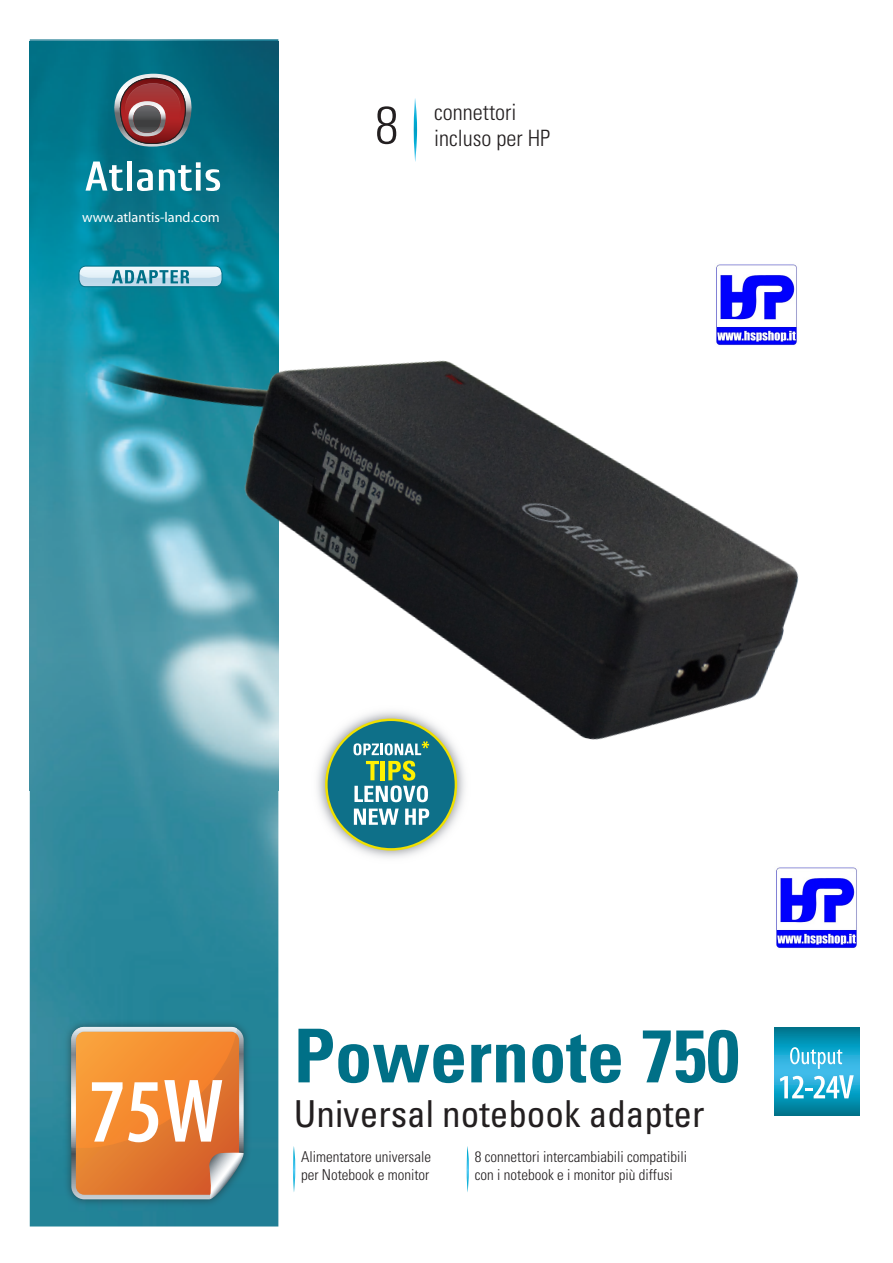
<style>
.page{position:relative;width:893px;height:1263px;background:#fff}
.page>*{position:absolute;margin:0;border:0;box-sizing:border-box;transform-origin:0 0}
.t1{font:700 condensed 74.25px "Univers LT Std";color:#007087}
.t2{font:300 condensed 52.65px "Univers LT Std";color:#231f20}
.t3{font:condensed 37.2px "Univers LT Std";color:#231f20}
.t4{font:300 condensed 22.5px "Univers LT Std";color:#231f20}
.t5{font:300 condensed 15px/18px "Univers LT Std";color:#231f20}
.t6{font:14.25px "Myriad Pro";color:#fff}
</style>
<div class="page">
<img style="left:30px;top:39px;width:248px;height:1187px">
<img style="left:30px;top:41px;width:248px;height:749px">
<svg style="left:86px;top:162px;width:37px;height:22px"></svg>
<div style="left:127px;top:162px;width:5px;height:29px;background:#fff"></div>
<svg style="left:137px;top:169px;width:16px;height:15px"></svg>
<svg style="left:159px;top:162px;width:61px;height:22px"></svg>
<svg style="left:113px;top:74px;width:80px;height:73px;background:#775f65"></svg>
<img style="left:57px;top:184px;width:742px;height:727px">
<svg style="left:293px;top:1146px;width:2px;height:46px"></svg>
<svg style="left:467px;top:1146px;width:2px;height:46px"></svg>
<svg style="left:414px;top:98px;width:3px;height:64px"></svg>
<svg style="left:774px;top:1028px;width:85px;height:87px;background:#0f95b8"></svg>
<img style="left:310px;top:704px;width:162px;height:161px">
<div style="left:326px;top:720px;width:130px;height:129px;background:#0e7089;border-radius:50%"></div>
<svg style="left:353px;top:741px;width:76px;height:14px"></svg>
<svg style="left:354px;top:761px;width:74px;height:41px"></svg>
<svg style="left:354px;top:808px;width:45px;height:17px"></svg>
<svg style="left:405px;top:808px;width:24px;height:17px"></svg>
<svg style="left:790px;top:1047px;width:52px;height:22px"></svg>
<svg style="left:780px;top:1075px;width:74px;height:23px"></svg>
<div style="left:63px;top:1019px;width:189px;height:189px;background:#231f20;opacity:.52"></div>
<svg style="left:71px;top:1027px;width:173px;height:172px;background:#e2985d"></svg>
<img style="left:714px;top:263px;width:84px;height:83px">
<img style="left:775px;top:866px;width:82px;height:82px">
<p class="t6" style="left:82px;top:210px;width:139px">www.atlantis-land.com</p>
<p class="t2" style="left:375px;top:93px;width:25px">8</p>
<p class="t4" style="left:434px;top:98px;width:84px">connettori</p>
<p class="t4" style="left:434px;top:125px;width:118px">incluso per HP</p>
<p class="t1" style="left:294px;top:1010px;width:447px">Powernote 750</p>
<p class="t3" style="left:294px;top:1090px;width:412px">Universal notebook adapter</p>
<p class="t5" style="left:301px;top:1148px;width:131px">Alimentatore universale per Notebook e monitor</p>
<p class="t5" style="left:475px;top:1148px;width:214px">8 connettori intercambiabili compatibili</p>
<p class="t5" style="left:475px;top:1166px;width:200px">con i notebook e i monitor più diffusi</p>
</div>
